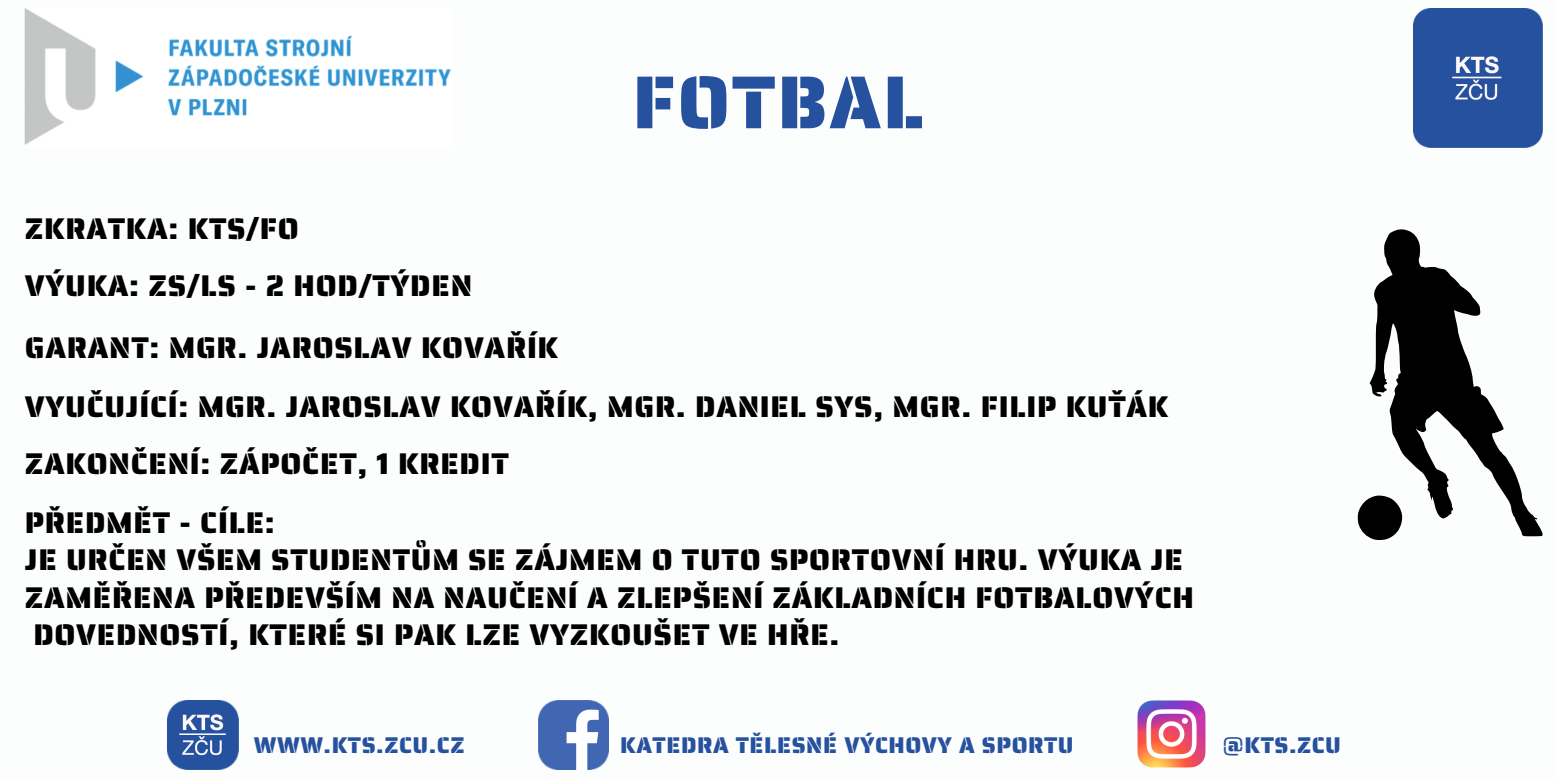
<style>
.page{position:relative;width:1556px;height:778px;background:#fff}
.page>*{position:absolute;margin:0;border:0;box-sizing:border-box;transform-origin:0 0}
.t1{font:75px "Saira Stencil One";letter-spacing:.025em;color:#26519f}
.t2{font:30px/37.4px "Saira Stencil One";letter-spacing:.025em;color:#000}
.t3{font:22.8px "Saira Stencil One";letter-spacing:.025em;color:#26519f}
</style>
<div class="page">
<img style="left:167px;top:700px;width:71px;height:69px">
<img style="left:538px;top:700px;width:70px;height:69px">
<img style="left:1137px;top:700px;width:68px;height:67px">
<img style="left:25px;top:8px;width:426px;height:137px">
<img style="left:1413px;top:8px;width:129px;height:139px">
<svg style="left:1369px;top:229px;width:173px;height:307px"></svg>
<svg style="left:1357px;top:495px;width:45px;height:45px"></svg>
<p class="t2" style="left:25px;top:210px;width:275px">ZKRATKA: KTS/FO</p>
<p class="t2" style="left:25px;top:266px;width:449px">VÝUKA: ZS/LS - 2 HOD/TÝDEN</p>
<p class="t2" style="left:25px;top:329px;width:535px">GARANT: MGR. JAROSLAV KOVAŘÍK</p>
<p class="t1" style="left:632px;top:43px;width:292px">FOTBAL</p>
<p class="t2" style="left:25px;top:388px;width:1145px">VYUČUJÍCÍ: MGR. JAROSLAV KOVAŘÍK, MGR. DANIEL SYS, MGR. FILIP KUŤÁK</p>
<p class="t2" style="left:25px;top:445px;width:485px">ZAKONČENÍ: ZÁPOČET, 1 KREDIT</p>
<p class="t2" style="left:25px;top:504px;width:251px">PŘEDMĚT - CÍLE:</p>
<p class="t2" style="left:25px;top:541px;width:1170px">JE URČEN VŠEM STUDENTŮM SE ZÁJMEM O TUTO SPORTOVNÍ HRU. VÝUKA JE<br>ZAMĚŘENA PŘEDEVŠÍM NA NAUČENÍ A ZLEPŠENÍ ZÁKLADNÍCH FOTBALOVÝCH<br>DOVEDNOSTÍ, KTERÉ SI PAK LZE VYZKOUŠET VE HŘE.</p>
<p class="t3" style="left:254px;top:726px;width:212px">WWW.KTS.ZCU.CZ</p>
<p class="t3" style="left:620px;top:726px;width:455px">KATEDRA TĚLESNÉ VÝCHOVY A SPORTU</p>
<p class="t3" style="left:1222px;top:726px;width:120px">@KTS.ZCU</p>
</div>
